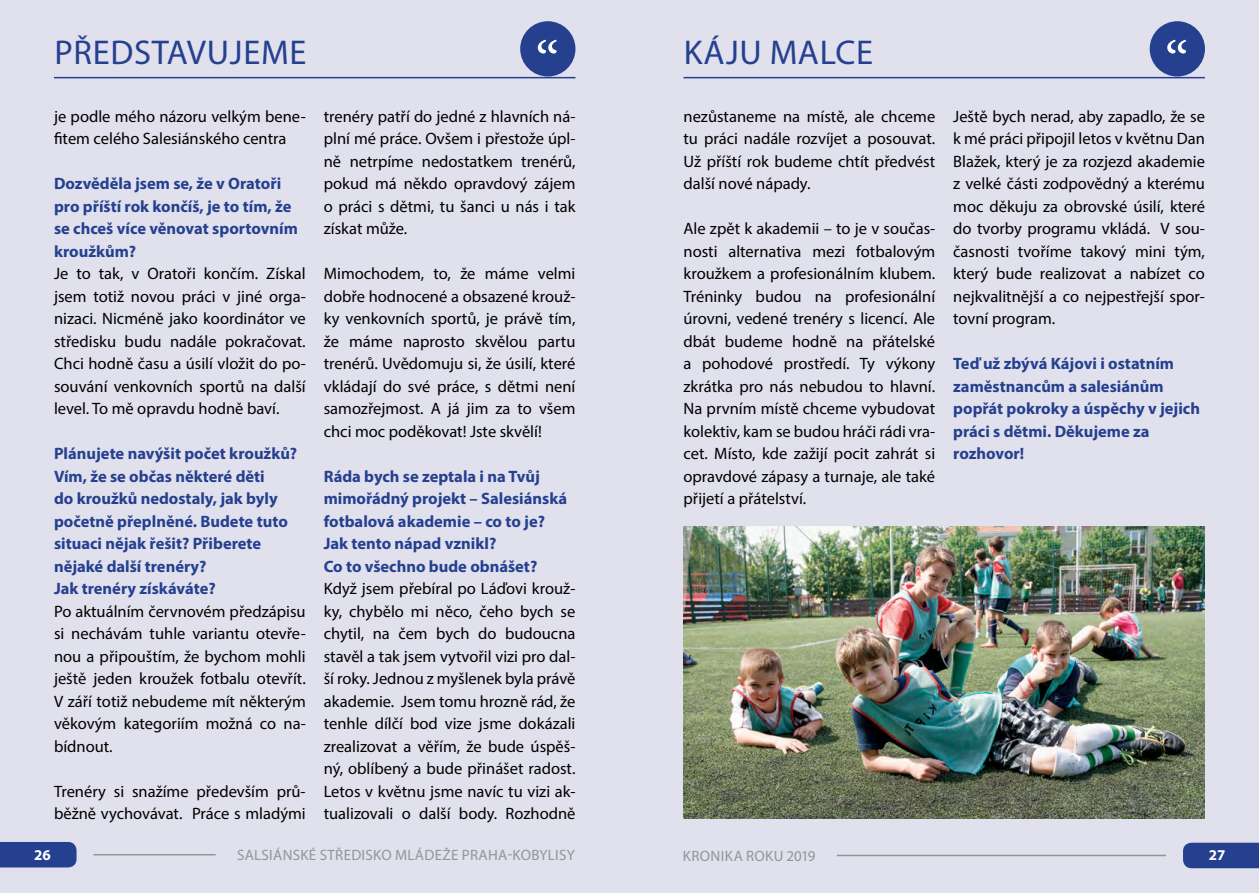
<style>
.page{position:relative;width:1259px;height:893px;background:#e1e0ed}
.page>*{position:absolute;margin:0;border:0;box-sizing:border-box;transform-origin:0 0}
.t1{font:60px "Minion Pro";color:#fff}
.t2{font:34.5px "Myriad Pro";letter-spacing:.02em;color:#25408f}
.t3{font:16.5px/22.5px "Myriad Pro";color:#000;text-align:justify}
.t4{font:700 16.5px/22.5px "Myriad Pro";color:#25408f}
.t5{font:15px "Myriad Pro";letter-spacing:.02em;color:#939598}
.t6{font:700 15px "Myriad Pro";color:#fff}
</style>
<div class="page">
<hr style="left:837px;top:855px;width:329px;height:1px;background:#939598">
<div style="left:1183px;top:843px;width:76px;height:25px;background:#25408f"></div>
<hr style="left:94px;top:854px;width:122px;height:1px;background:#939598">
<div style="left:0;top:842px;width:77px;height:25px;background:#25408f"></div>
<hr style="left:54px;top:77px;width:521px;height:1px;background:#25408f">
<hr style="left:683px;top:77px;width:522px;height:1px;background:#25408f">
<img style="left:683px;top:527px;width:522px;height:292px">
<div style="left:520px;top:21px;width:55px;height:56px;background:#25408f;border-radius:50%"></div>
<div style="left:1149px;top:21px;width:56px;height:56px;background:#25408f;border-radius:50%"></div>
<h2 class="t2" style="left:54px;top:31px;width:254px">PŘEDSTAVUJEME</h2>
<h2 class="t2" style="left:684px;top:31px;width:191px">KÁJU MALCE</h2>
<h1 class="t1" style="left:535px;top:23px;width:25px">“</h1>
<h1 class="t1" style="left:1164px;top:23px;width:25px">“</h1>
<p class="t3" style="left:54px;top:104px;width:253px">je podle mého názoru velkým bene&shy;fitem celého Salesiánského centra</p>
<p class="t4" style="left:54px;top:172px;width:245px">Dozvěděla jsem se, že v Oratoři pro příští rok končíš, je to tím, že se chceš více věnovat sportovním kroužkům?</p>
<p class="t3" style="left:54px;top:262px;width:253px">Je to tak, v Oratoři končím. Získal jsem totiž novou práci v jiné orga&shy;nizaci. Nicméně jako koordinátor ve středisku budu nadále pokračovat.<br>Chci hodně času a úsilí vložit do po&shy;souvání venkovních sportů na další level. To mě opravdu hodně baví.</p>
<p class="t4" style="left:54px;top:442px;width:245px">Plánujete navýšit počet kroužků?<br>Vím, že se občas některé děti<br>do kroužků nedostaly, jak byly početně přeplněné. Budete tuto situaci nějak řešit? Přiberete nějaké další trenéry?<br>Jak trenéry získáváte?</p>
<p class="t3" style="left:54px;top:600px;width:253px">Po aktuálním červnovém předzápisu si nechávám tuhle variantu otevře&shy;nou a připouštím, že bychom mohli ještě jeden kroužek fotbalu otevřít.<br>V září totiž nebudeme mít některým věkovým kategoriím možná co na&shy;bídnout.</p>
<p class="t3" style="left:54px;top:780px;width:253px">Trenéry si snažíme především prů&shy;běžně vychovávat. Práce s mladými</p>
<p class="t3" style="left:324px;top:105px;width:253px">trenéry patří do jedné z hlavních ná&shy;plní mé práce. Ovšem i přestože úpl&shy;ně netrpíme nedostatkem trenérů, pokud má někdo opravdový zájem o práci s dětmi, tu šanci u nás i tak získat může.</p>
<p class="t3" style="left:324px;top:262px;width:253px">Mimochodem, to, že máme velmi dobře hodnocené a obsazené krouž&shy;ky venkovních sportů, je právě tím, že máme naprosto skvělou partu trenérů. Uvědomuju si, že úsilí, které vkládají do své práce, s dětmi není samozřejmost. A já jim za to všem chci moc poděkovat! Jste skvělí!</p>
<p class="t4" style="left:324px;top:464px;width:245px">Ráda bych se zeptala i na Tvůj mimořádný projekt – Salesiánská fotbalová akademie – co to je?<br>Jak tento nápad vznikl?<br>Co to všechno bude obnášet?</p>
<p class="t3" style="left:324px;top:577px;width:253px">Když jsem přebíral po Láďovi krouž&shy;ky, chybělo mi něco, čeho bych se chytil, na čem bych do budoucna stavěl a tak jsem vytvořil vizi pro dal&shy;ší roky. Jednou z myšlenek byla právě akademie. Jsem tomu hrozně rád, že tenhle dílčí bod vize jsme dokázali zrealizovat a věřím, že bude úspěš&shy;ný, oblíbený a bude přinášet radost.<br>Letos v květnu jsme navíc tu vizi ak&shy;tualizovali o další body. Rozhodně</p>
<p class="t3" style="left:683px;top:105px;width:253px">nezůstaneme na místě, ale chceme tu práci nadále rozvíjet a posouvat.<br>Už příští rok budeme chtít předvést další nové nápady.</p>
<p class="t3" style="left:683px;top:217px;width:253px">Ale zpět k akademii – to je v součas&shy;nosti alternativa mezi fotbalovým kroužkem a profesionálním klubem.<br>Tréninky budou na profesionální úrovni, vedené trenéry s licencí. Ale dbát budeme hodně na přátelské a pohodové prostředí. Ty výkony zkrátka pro nás nebudou to hlavní.<br>Na prvním místě chceme vybudovat kolektiv, kam se budou hráči rádi vra&shy;cet. Místo, kde zažijí pocit zahrát si opravdové zápasy a turnaje, ale také přijetí a přátelství.</p>
<p class="t3" style="left:953px;top:104px;width:253px">Ještě bych nerad, aby zapadlo, že se k mé práci připojil letos v květnu Dan Blažek, který je za rozjezd akademie z velké části zodpovědný a kterému moc děkuju za obrovské úsilí, které do tvorby programu vkládá. V sou&shy;časnosti tvoříme takový mini tým, který bude realizovat a nabízet co nejkvalitnější a co nejpestřejší spor&shy;tovní program.</p>
<p class="t4" style="left:953px;top:352px;width:248px">Teď už zbývá Kájovi i ostatním zaměstnancům a salesiánům popřát pokroky a úspěchy v jejich práci s dětmi. Děkujeme za rozhovor!</p>
<p class="t6" style="left:34px;top:845px;width:18px">26</p>
<p class="t5" style="left:237px;top:846px;width:339px">SALSIÁNSKÉ STŘEDISKO MLÁDEŽE PRAHA-KOBYLISY</p>
<p class="t5" style="left:683px;top:847px;width:134px">KRONIKA ROKU 2019</p>
<p class="t6" style="left:1208px;top:845px;width:18px">27</p>
</div>
